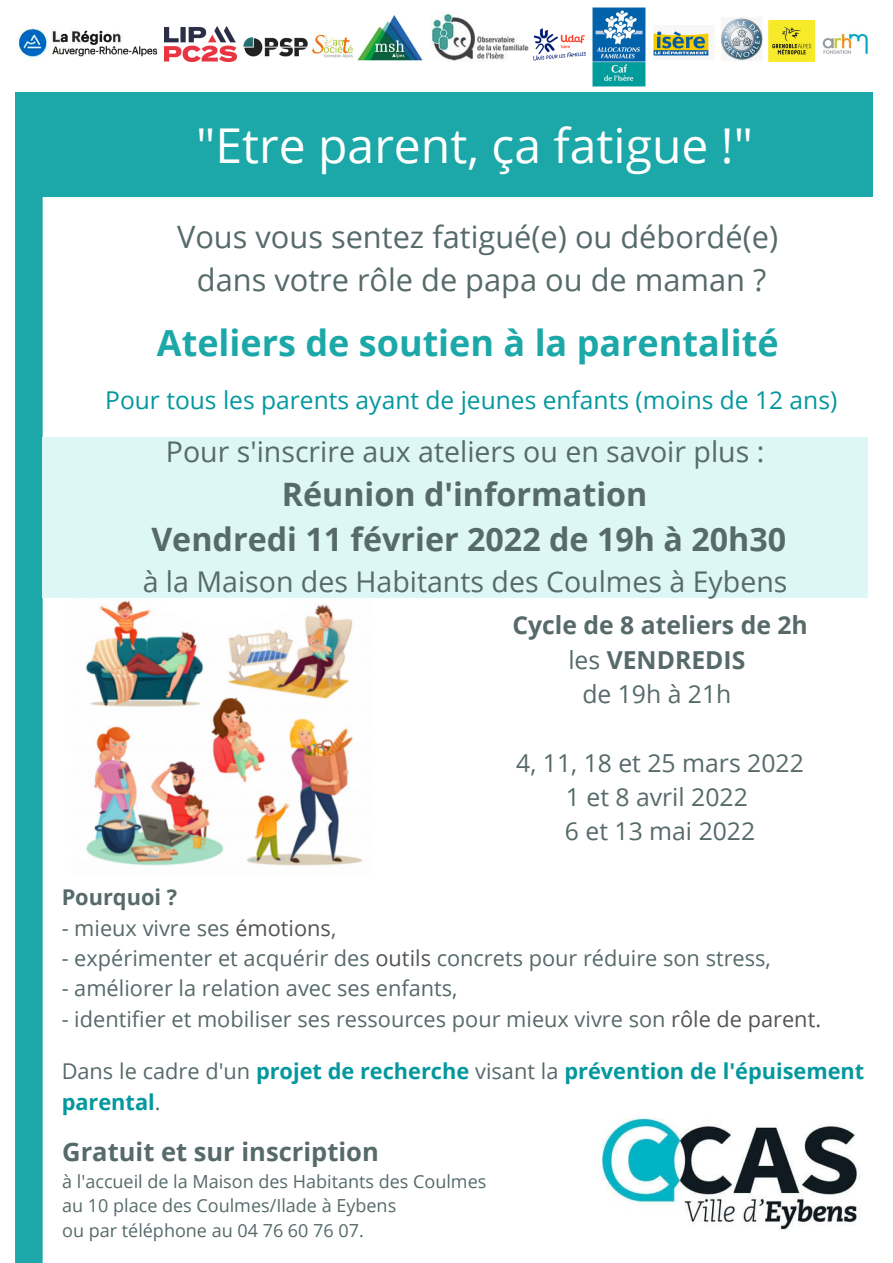
<style>
.page{position:relative;width:893px;height:1263px;background:#fff}
.page>*{position:absolute;margin:0;border:0;box-sizing:border-box;transform-origin:0 0}
.t1{font:48px "Open Sans";color:#fff}
.t2{font:700 36px "Open Sans";color:#1ca8a8}
.t3{font:700 32.25px "Open Sans";color:#566a69}
.t4{font:30.75px "Open Sans";color:#566a69}
.t5{font:28.5px "Open Sans";color:#566a69}
.t6{font:700 25.5px "Open Sans";color:#566a69}
.t7{font:24.75px "Open Sans";color:#566a69}
.t8{font:700 24.75px "Open Sans";color:#566a69}
.t9{font:24.6px "Open Sans";color:#03989e}
.t10{font:21.75px "Open Sans";color:#566a69}
.t11{font:700 21.75px/30.4px "Open Sans";color:#03989e}
.t12{font:700 21.75px "Open Sans";color:#566a69}
.t13{font:18px "Open Sans";color:#566a69}
.s1{font-weight:400}
.s2{color:#545454}
.s3{font-weight:400;color:#566a69}
</style>
<div class="page">
<div style="left:15px;top:92px;width:857px;height:104px;background:#1ca8a8"></div>
<img style="left:243px;top:37px;width:65px;height:20px">
<img style="left:85px;top:600px;width:278px;height:266px">
<img style="left:18px;top:28px;width:140px;height:32px">
<img style="left:164px;top:27px;width:73px;height:34px">
<img style="left:357px;top:15px;width:66px;height:46px">
<div style="left:15px;top:153px;width:28px;height:1110px;background:#1ca8a8"></div>
<img style="left:592px;top:7px;width:54px;height:79px">
<img style="left:430px;top:13px;width:99px;height:49px">
<img style="left:653px;top:31px;width:56px;height:25px">
<img style="left:533px;top:29px;width:52px;height:32px">
<img style="left:721px;top:18px;width:42px;height:43px">
<img style="left:768px;top:20px;width:46px;height:41px">
<img style="left:822px;top:33px;width:46px;height:21px">
<img style="left:312px;top:34px;width:41px;height:25px">
<div style="left:43px;top:437px;width:825px;height:161px;background:#ddf6f6"></div>
<img style="left:601px;top:1118px;width:257px;height:113px">
<p class="t1" style="left:196px;top:111px;width:558px">"Etre parent, ça fatigue !"</p>
<p class="t4" style="left:177px;top:215px;width:602px">Vous vous sentez fatigué(e) ou débordé(e)</p>
<p class="t4" style="left:197px;top:258px;width:571px">dans votre rôle de papa ou de maman ?</p>
<p class="t2" style="left:157px;top:317px;width:623px">Ateliers de soutien à la parentalité</p>
<p class="t9" style="left:105px;top:383px;width:733px">Pour tous les parents ayant de jeunes enfants (moins de 12 ans)</p>
<p class="t5" style="left:166px;top:432px;width:600px">Pour s'inscrire aux ateliers ou en savoir plus :</p>
<p class="t3" style="left:282px;top:472px;width:367px">Réunion d'information</p>
<p class="t3" style="left:151px;top:517px;width:636px">Vendredi 11 février 2022 de 19h à 20h30</p>
<p class="t5" style="left:143px;top:561px;width:646px">à la Maison des Habitants des Coulmes à Eybens</p>
<p class="t8" style="left:512px;top:608px;width:297px">Cycle de 8 ateliers de 2h</p>
<p class="t8" style="left:568px;top:642px;width:178px"><span class="s1">les</span> VENDREDIS</p>
<p class="t7" style="left:582px;top:676px;width:150px">de 19h à 21h</p>
<p class="t7" style="left:516px;top:745px;width:289px">4, 11, 18 et 25 mars 2022</p>
<p class="t7" style="left:566px;top:779px;width:183px">1 et 8 avril 2022</p>
<p class="t7" style="left:565px;top:814px;width:192px">6 et 13 mai 2022</p>
<p class="t12" style="left:62px;top:882px;width:117px">Pourquoi ?</p>
<p class="t10" style="left:62px;top:912px;width:276px">- mieux vivre ses <span class="s2">émotions</span>,</p>
<p class="t10" style="left:62px;top:943px;width:711px">- expérimenter et acquérir des <span class="s2">outils</span> concrets pour réduire son stress,</p>
<p class="t10" style="left:62px;top:973px;width:397px">- améliorer la relation avec ses enfants,</p>
<p class="t10" style="left:62px;top:1003px;width:761px">- identifier et mobiliser ses ressources pour mieux vivre son <span class="s2">rôle de parent.</span></p>
<p class="t11" style="left:62px;top:1055px;width:804px"><span class="s3">Dans le cadre d'un</span> projet de recherche <span class="s3">visant la</span> prévention de l'épuisement parental<span class="s3">.</span></p>
<p class="t6" style="left:62px;top:1133px;width:318px">Gratuit et sur inscription</p>
<p class="t13" style="left:62px;top:1168px;width:426px">à l'accueil de la Maison des Habitants des Coulmes</p>
<p class="t13" style="left:62px;top:1193px;width:335px">au 10 place des Coulmes/Ilade à Eybens</p>
<p class="t13" style="left:62px;top:1218px;width:303px">ou par téléphone au 04 76 60 76 07.</p>
</div>
